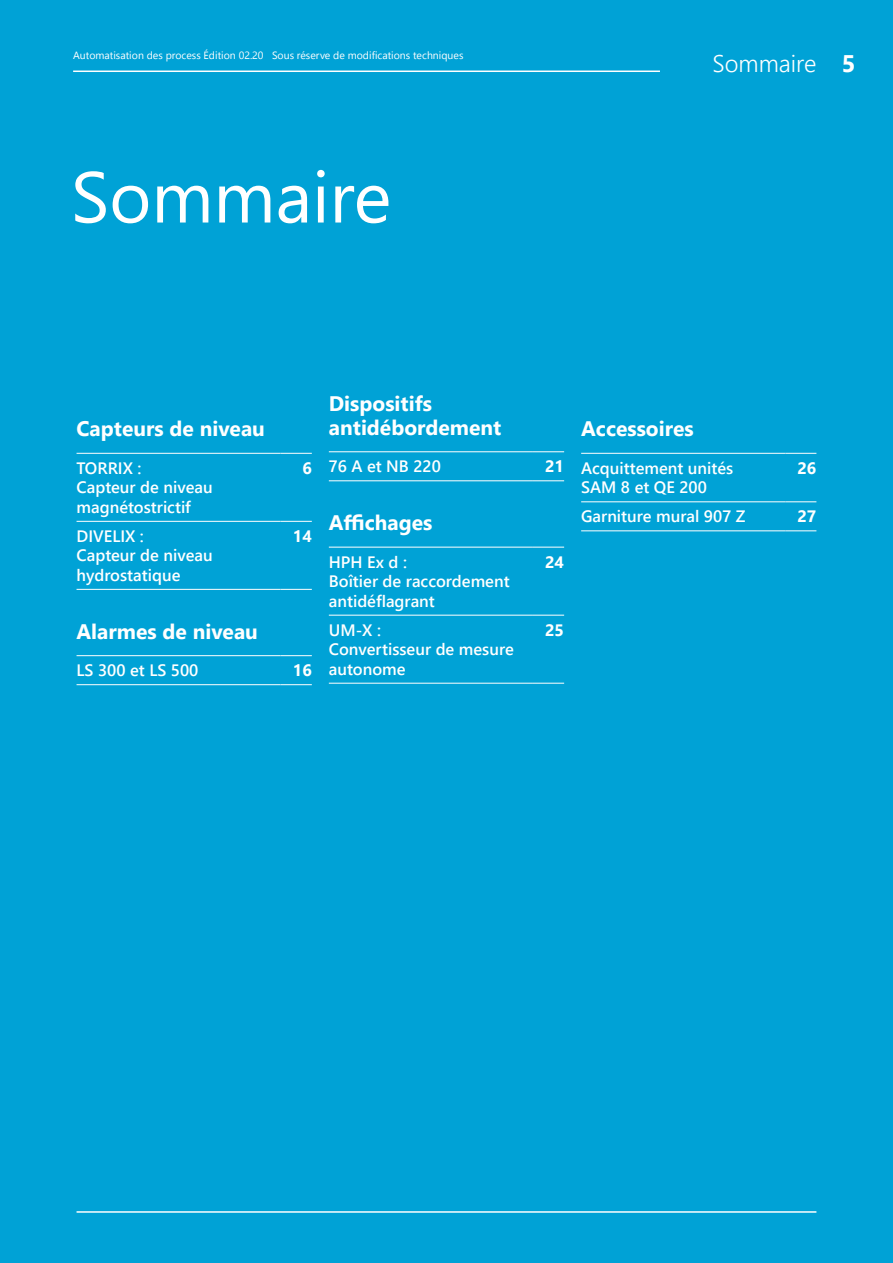
<style>
.page{position:relative;width:893px;height:1263px;background:#00a2d6}
.page>*{position:absolute;margin:0;border:0;box-sizing:border-box;transform-origin:0 0}
.t1{font:72px "Segoe UI";color:#fff}
.t2{font:300 24px "Segoe UI";color:#fff}
.t3{font:700 21px/24px "Segoe UI";color:#fff}
.t4{font:600 16.5px/19.5px "Segoe UI";color:#fff}
.t5{font:700 16.5px "Segoe UI";color:#fff}
.t6{font:10.5px "Segoe UI";color:#fff}
.s1{font-weight:700}
</style>
<div class="page">
<hr style="left:77px;top:1211px;width:739px;height:2px;background:#fff">
<hr style="left:77px;top:453px;width:204px;height:1px;background:#fff">
<hr style="left:281px;top:453px;width:31px;height:1px;background:#fff">
<hr style="left:77px;top:521px;width:204px;height:1px;background:#fff">
<hr style="left:281px;top:521px;width:31px;height:1px;background:#fff">
<hr style="left:77px;top:655px;width:204px;height:1px;background:#fff">
<hr style="left:281px;top:655px;width:31px;height:1px;background:#fff">
<hr style="left:77px;top:684px;width:204px;height:1px;background:#fff">
<hr style="left:281px;top:684px;width:31px;height:1px;background:#fff">
<hr style="left:77px;top:589px;width:204px;height:1px;background:#fff">
<hr style="left:281px;top:589px;width:31px;height:1px;background:#fff">
<hr style="left:329px;top:451px;width:204px;height:1px;background:#fff">
<hr style="left:533px;top:451px;width:31px;height:1px;background:#fff">
<hr style="left:329px;top:547px;width:204px;height:1px;background:#fff">
<hr style="left:533px;top:547px;width:31px;height:1px;background:#fff">
<hr style="left:329px;top:615px;width:204px;height:1px;background:#fff">
<hr style="left:533px;top:615px;width:31px;height:1px;background:#fff">
<hr style="left:329px;top:480px;width:204px;height:1px;background:#fff">
<hr style="left:533px;top:480px;width:31px;height:1px;background:#fff">
<hr style="left:329px;top:683px;width:204px;height:1px;background:#fff">
<hr style="left:533px;top:683px;width:31px;height:1px;background:#fff">
<hr style="left:581px;top:453px;width:204px;height:1px;background:#fff">
<hr style="left:785px;top:453px;width:31px;height:1px;background:#fff">
<hr style="left:581px;top:501px;width:204px;height:1px;background:#fff">
<hr style="left:785px;top:501px;width:31px;height:1px;background:#fff">
<hr style="left:581px;top:530px;width:204px;height:1px;background:#fff">
<hr style="left:785px;top:530px;width:31px;height:1px;background:#fff">
<hr style="left:73px;top:71px;width:587px;height:1px;background:#fff">
<p class="t6" style="left:73px;top:46px;width:392px">Automatisation des process Édition 02.20 Sous réserve de modifications techniques</p>
<h1 class="t1" style="left:71px;top:139px;width:322px">Sommaire</h1>
<h2 class="t2" style="left:712px;top:44px;width:145px">Sommaire <span class="s1">5</span></h2>
<p class="t3" style="left:77px;top:417px;width:190px">Capteurs de niveau</p>
<p class="t4" style="left:77px;top:458px;width:138px">TORRIX :<br>Capteur de niveau magnétostrictif</p>
<p class="t5" style="left:302px;top:455px;width:11px">6</p>
<p class="t4" style="left:77px;top:526px;width:138px">DIVELIX :<br>Capteur de niveau hydrostatique</p>
<p class="t5" style="left:293px;top:523px;width:20px">14</p>
<p class="t3" style="left:77px;top:619px;width:183px">Alarmes de niveau</p>
<p class="t4" style="left:77px;top:660px;width:123px">LS 300 et LS 500</p>
<p class="t5" style="left:293px;top:657px;width:20px">16</p>
<p class="t3" style="left:329px;top:391px;width:174px">Dispositifs antidébordement</p>
<p class="t4" style="left:329px;top:456px;width:114px">76 A et NB 220</p>
<p class="t5" style="left:545px;top:453px;width:20px">21</p>
<p class="t3" style="left:329px;top:510px;width:105px">Affichages</p>
<p class="t4" style="left:329px;top:552px;width:182px">HPH Ex d :<br>Boîtier de raccordement antidéflagrant</p>
<p class="t5" style="left:545px;top:548px;width:20px">24</p>
<p class="t4" style="left:329px;top:620px;width:186px">UM-X :<br>Convertisseur de mesure autonome</p>
<p class="t5" style="left:545px;top:616px;width:20px">25</p>
<p class="t3" style="left:581px;top:417px;width:114px">Accessoires</p>
<p class="t4" style="left:581px;top:458px;width:154px">Acquittement unités<br>SAM 8 et QE 200</p>
<p class="t5" style="left:797px;top:455px;width:20px">26</p>
<p class="t4" style="left:581px;top:506px;width:166px">Garniture mural 907 Z</p>
<p class="t5" style="left:797px;top:503px;width:20px">27</p>
</div>
